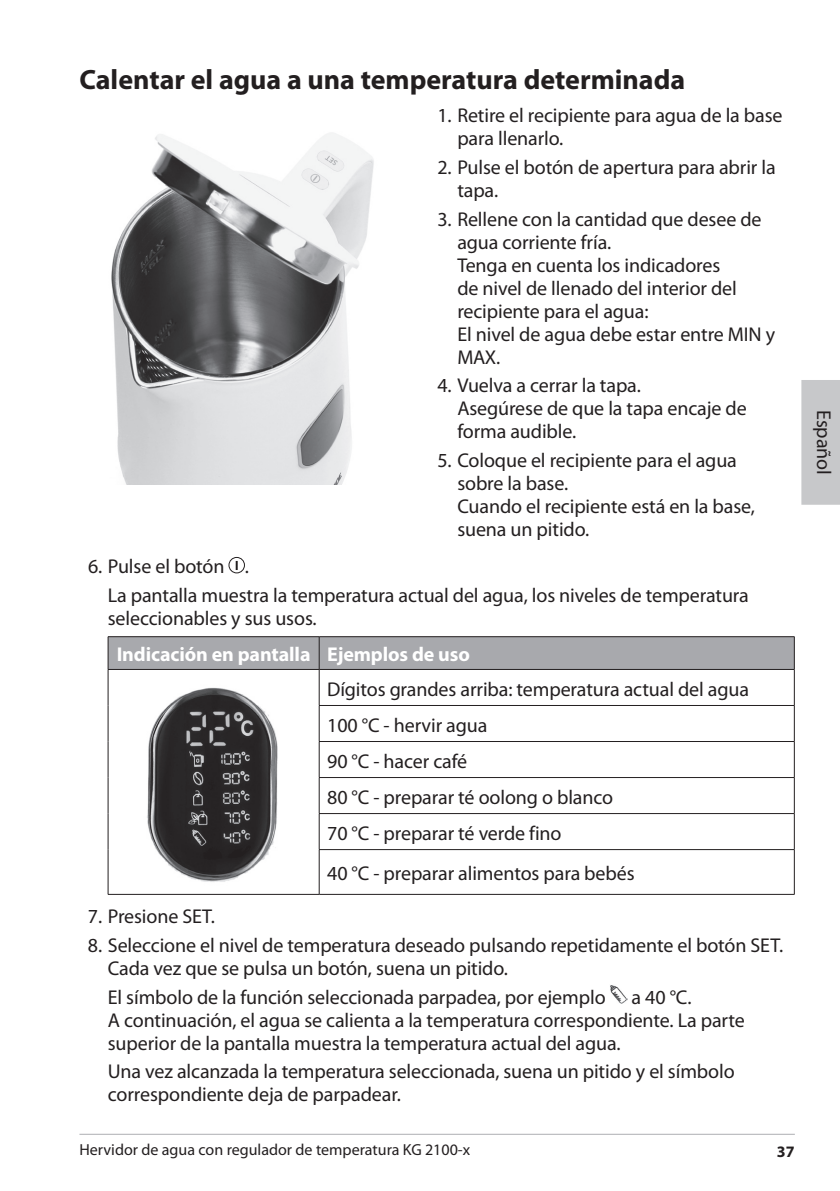
<style>
.page{position:relative;width:840px;height:1191px;background:#fff}
.page>*{position:absolute;margin:0;border:0;box-sizing:border-box;transform-origin:0 0}
.t1{font:700 28px "Myriad Pro";color:#231f20}
.t2{font:20px/23px "Myriad Pro";letter-spacing:-.005em;color:#231f20}
.t3{font:700 20px "Myriad Pro";letter-spacing:-.005em;color:#fff}
.t4{font:16px "Myriad Pro";color:#231f20}
.t5{font:700 16px "Myriad Pro";color:#231f20}
</style>
<div class="page">
<hr style="left:79px;top:1133px;width:715px;height:1px;background:#adaeb2">
<div style="left:801px;top:380px;width:38px;height:125px;background:#c7c8ca"></div>
<img style="left:111px;top:133px;width:263px;height:352px">
<svg style="left:235px;top:561px;width:2px;height:9px"></svg>
<div style="left:228px;top:557px;width:17px;height:16px;border:1px solid #231f20;border-radius:50%"></div>
<div style="left:109px;top:637px;width:684px;height:32px;background:#a8a9ad"></div>
<hr style="left:108px;top:636px;width:211px;height:1px;background:#231f20">
<hr style="left:108px;top:637px;width:1px;height:32px;background:#231f20">
<hr style="left:319px;top:636px;width:475px;height:1px;background:#231f20">
<hr style="left:319px;top:637px;width:1px;height:32px;background:#231f20">
<hr style="left:793px;top:637px;width:1px;height:32px;background:#231f20">
<hr style="left:108px;top:669px;width:211px;height:1px;background:#231f20">
<hr style="left:108px;top:669px;width:1px;height:36px;background:#231f20">
<hr style="left:319px;top:669px;width:475px;height:1px;background:#231f20">
<hr style="left:319px;top:669px;width:1px;height:36px;background:#231f20">
<hr style="left:793px;top:669px;width:1px;height:36px;background:#231f20">
<hr style="left:108px;top:705px;width:1px;height:36px;background:#231f20">
<hr style="left:319px;top:705px;width:475px;height:1px;background:#231f20">
<hr style="left:319px;top:705px;width:1px;height:36px;background:#231f20">
<hr style="left:793px;top:705px;width:1px;height:36px;background:#231f20">
<hr style="left:108px;top:741px;width:1px;height:36px;background:#231f20">
<hr style="left:319px;top:741px;width:475px;height:1px;background:#231f20">
<hr style="left:319px;top:741px;width:1px;height:36px;background:#231f20">
<hr style="left:793px;top:741px;width:1px;height:36px;background:#231f20">
<hr style="left:108px;top:777px;width:1px;height:36px;background:#231f20">
<hr style="left:319px;top:777px;width:475px;height:1px;background:#231f20">
<hr style="left:319px;top:777px;width:1px;height:36px;background:#231f20">
<hr style="left:793px;top:777px;width:1px;height:36px;background:#231f20">
<hr style="left:108px;top:813px;width:1px;height:36px;background:#231f20">
<hr style="left:319px;top:813px;width:475px;height:1px;background:#231f20">
<hr style="left:319px;top:814px;width:1px;height:35px;background:#231f20">
<hr style="left:793px;top:814px;width:1px;height:35px;background:#231f20">
<hr style="left:108px;top:849px;width:1px;height:45px;background:#231f20">
<hr style="left:319px;top:849px;width:475px;height:1px;background:#231f20">
<hr style="left:319px;top:850px;width:1px;height:44px;background:#231f20">
<hr style="left:793px;top:850px;width:1px;height:44px;background:#231f20">
<hr style="left:108px;top:894px;width:211px;height:1px;background:#231f20">
<hr style="left:319px;top:894px;width:475px;height:1px;background:#231f20">
<img style="left:147px;top:687px;width:131px;height:195px">
<img style="left:610px;top:985px;width:16px;height:18px">
<h1 class="t1" style="left:79px;top:64px;width:607px">Calentar el agua a una temperatura determinada</h1>
<p class="t2" style="left:457px;top:105px;width:326px;text-indent:-20px">1. Retire el recipiente para agua de la base para llenarlo.</p>
<p class="t2" style="left:457px;top:156px;width:320px;text-indent:-20px">2. Pulse el botón de apertura para abrir la tapa.</p>
<p class="t2" style="left:457px;top:208px;width:319px;text-indent:-20px">3. Rellene con la cantidad que desee de agua corriente fría.<br>Tenga en cuenta los indicadores<br>de nivel de llenado del interior del recipiente para el agua:<br>El nivel de agua debe estar entre MIN y<br>MAX.</p>
<p class="t2" style="left:457px;top:375px;width:291px;text-indent:-20px">4. Vuelva a cerrar la tapa.<br>Asegúrese de que la tapa encaje de forma audible.</p>
<p class="t2" style="left:457px;top:449px;width:299px;text-indent:-20px">5. Coloque el recipiente para el agua sobre la base.<br>Cuando el recipiente está en la base, suena un pitido.</p>
<p class="t2" style="left:108px;top:553px;width:642px;line-height:28.6px;text-indent:-20px">6. Pulse el botón .<br>La pantalla muestra la temperatura actual del agua, los niveles de temperatura</p>
<p class="t2" style="left:108px;top:607px;width:210px">seleccionables y sus usos.</p>
<p class="t3" style="left:117px;top:643px;width:354px">Indicación en pantalla Ejemplos de uso</p>
<p class="t2" style="left:327px;top:671px;width:423px;line-height:36px">Dígitos grandes arriba: temperatura actual del agua<br>100 °C - hervir agua<br>90 °C - hacer café<br>80 °C - preparar té oolong o blanco<br>70 °C - preparar té verde fino</p>
<p class="t2" style="left:327px;top:862px;width:309px">40 °C - preparar alimentos para bebés</p>
<p class="t2" style="left:88px;top:905px;width:128px">7. Presione SET.</p>
<p class="t2" style="left:108px;top:934px;width:676px;text-indent:-20px">8. Seleccione el nivel de temperatura deseado pulsando repetidamente el botón SET.<br>Cada vez que se pulsa un botón, suena un pitido.</p>
<p class="t2" style="left:108px;top:986px;width:499px">El símbolo de la función seleccionada parpadea, por ejemplo</p>
<p class="t2" style="left:108px;top:985px;width:638px;text-indent:523px">a 40 °C.<br>A continuación, el agua se calienta a la temperatura correspondiente. La parte superior de la pantalla muestra la temperatura actual del agua.</p>
<p class="t2" style="left:108px;top:1060px;width:628px">Una vez alcanzada la temperatura seleccionada, suena un pitido y el símbolo correspondiente deja de parpadear.</p>
<p class="t4" style="left:79px;top:1140px;width:392px">Hervidor de agua con regulador de temperatura KG 2100-x</p>
<p class="t5" style="left:776px;top:1142px;width:19px">37</p>
<p class="t2" style="left:834px;top:410px;width:66px;rotate:90deg">Español</p>
</div>
